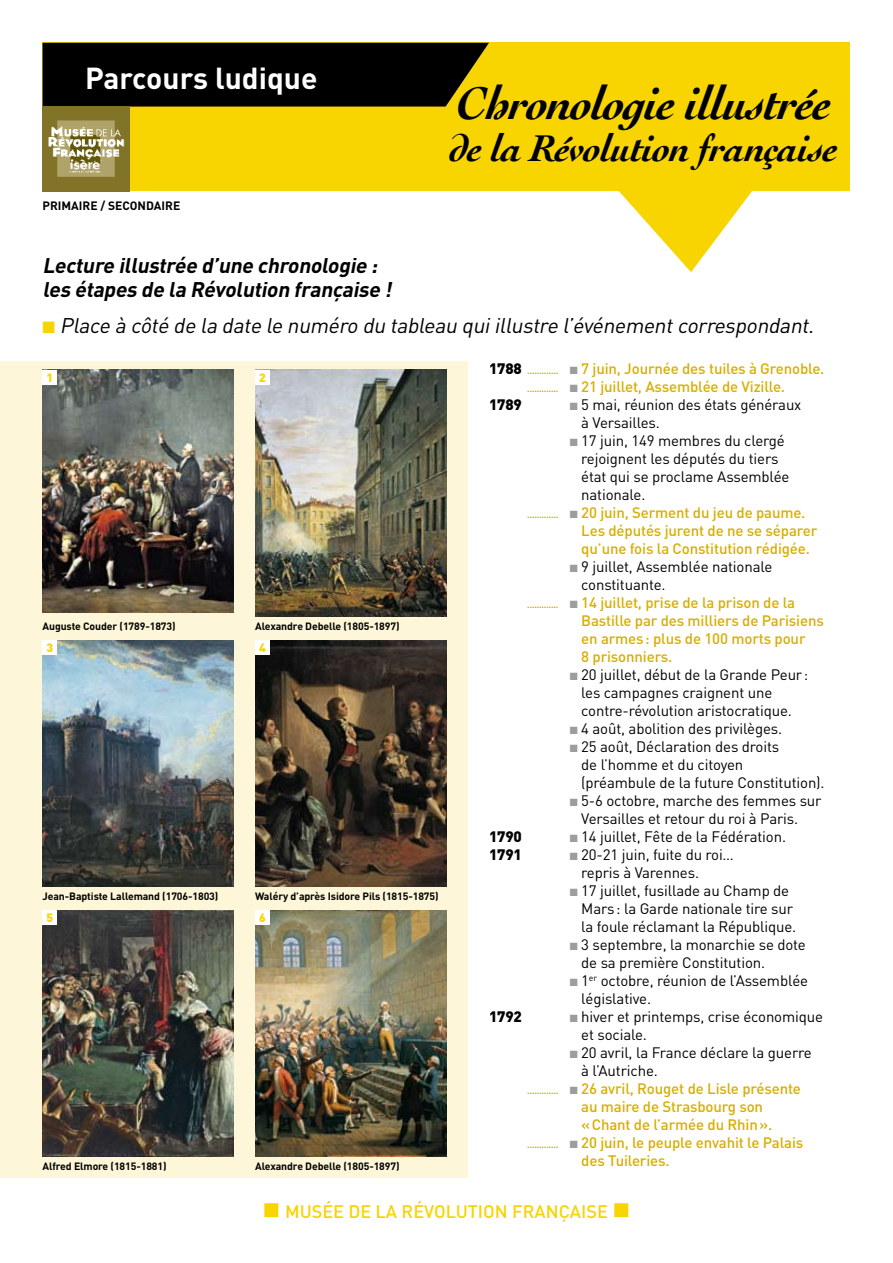
<style>
.page{position:relative;width:893px;height:1263px;background:#fff}
.page>*{position:absolute;margin:0;border:0;box-sizing:border-box;transform-origin:0 0}
.t1{font:italic 700 48px "Cochin";letter-spacing:-.03em;color:#000}
.t2{font:italic 700 39px "Cochin";letter-spacing:-.02em;color:#000}
.t3{font:700 30px "DIN";color:#fff}
.t4{font:italic 21px "DIN";color:#000}
.t5{font:italic 700 21px/24px "DIN";color:#000}
.t6{font:500 18px "DIN";color:#f8d400}
.t7{font:15px/18px "DIN";letter-spacing:-.01em;color:#000}
.t8{font:500 15px "DIN";letter-spacing:-.01em;color:#d7ae00}
.t9{font:900 15px "DIN";letter-spacing:-.01em;color:#000}
.t10{font:700 12px "DIN";color:#000}
.t11{font:900 12px "DIN";color:#f8d400}
.t12{font:700 10.5px "DIN";letter-spacing:-.01em;color:#000}
.s1{color:#f8d400}
.s2{font-weight:900;color:#000}
.s3{font-weight:700;font-size:9px}
.s4{color:#9c9d9f}
</style>
<div class="page">
<div style="left:43px;top:43px;width:807px;height:148px;background:#f8d400"></div>
<div style="left:43px;top:43px;width:446px;height:64px;background:#000"></div>
<svg style="left:619px;top:191px;width:133px;height:81px"></svg>
<div style="left:0;top:361px;width:468px;height:817px;background:#fef6d8"></div>
<img style="left:43px;top:370px;width:191px;height:243px">
<img style="left:43px;top:640px;width:191px;height:247px">
<img style="left:43px;top:910px;width:191px;height:247px">
<img style="left:255px;top:370px;width:191px;height:247px">
<img style="left:255px;top:640px;width:191px;height:247px">
<img style="left:255px;top:910px;width:191px;height:247px">
<div style="left:43px;top:370px;width:14px;height:15px;background:#fff"></div>
<div style="left:43px;top:640px;width:14px;height:15px;background:#fff"></div>
<div style="left:43px;top:910px;width:14px;height:15px;background:#fff"></div>
<div style="left:255px;top:370px;width:15px;height:15px;background:#fff"></div>
<div style="left:255px;top:640px;width:15px;height:15px;background:#fff"></div>
<div style="left:255px;top:910px;width:15px;height:15px;background:#fff"></div>
<img style="left:43px;top:106px;width:86px;height:86px">
<h3 class="t3" style="left:85px;top:58px;width:234px">Parcours ludique</h3>
<p class="t10" style="left:43px;top:198px;width:139px">primaire / secondaire</p>
<h1 class="t1" style="left:457px;top:75px;width:377px">Chronologie illustrée</h1>
<h2 class="t2" style="left:450px;top:126px;width:390px">de la Révolution française</h2>
<h3 class="t5" style="left:43px;top:252px;width:355px">Lecture illustrée d’une chronologie : les étapes de la Révolution française !</h3>
<h3 class="t4" style="left:43px;top:312px;width:777px"><span class="s1">■</span> Place à côté de la date le numéro du tableau qui illustre l’événement correspondant.</h3>
<p class="t11" style="left:47px;top:369px;width:8px">1</p>
<p class="t8" style="left:489px;top:359px;width:337px"><span class="s2">1788</span> <span class="s3">.............</span> <span class="s4">■</span> 7 juin, Journée des tuiles à Grenoble.</p>
<p class="t8" style="left:527px;top:377px;width:259px"><span class="s3">.............</span> <span class="s4">■</span> 21 juillet, Assemblée de Vizille.</p>
<p class="t9" style="left:489px;top:395px;width:34px">1789</p>
<p class="t7" style="left:581px;top:395px;width:222px;text-indent:-11px"><span class="s4">■</span> 5 mai, réunion des états généraux à Versailles.</p>
<p class="t7" style="left:570px;top:431px;width:216px"><span class="s4">■</span> 17 juin, 149 membres du clergé</p>
<p class="t7" style="left:581px;top:449px;width:199px">rejoignent les députés du tiers</p>
<p class="t7" style="left:581px;top:467px;width:210px">état qui se proclame Assemblée</p>
<p class="t7" style="left:581px;top:485px;width:66px">nationale.</p>
<p class="t8" style="left:527px;top:503px;width:280px"><span class="s3">.............</span> <span class="s4">■</span> 20 juin, Serment du jeu de paume.</p>
<p class="t8" style="left:581px;top:521px;width:238px">Les députés jurent de ne se séparer</p>
<p class="t8" style="left:581px;top:539px;width:230px">qu’une fois la Constitution rédigée.</p>
<p class="t7" style="left:570px;top:557px;width:204px"><span class="s4">■</span> 9 juillet, Assemblée nationale</p>
<p class="t7" style="left:581px;top:575px;width:86px">constituante.</p>
<p class="t8" style="left:527px;top:593px;width:269px"><span class="s3">.............</span> <span class="s4">■</span> 14 juillet, prise de la prison de la</p>
<p class="t8" style="left:581px;top:611px;width:244px">Bastille par des milliers de Parisiens</p>
<p class="t8" style="left:581px;top:629px;width:226px">en armes: plus de 100 morts pour</p>
<p class="t8" style="left:581px;top:647px;width:93px">8 prisonniers.</p>
<p class="t7" style="left:581px;top:665px;width:228px;text-indent:-11px"><span class="s4">■</span> 20 juillet, début de la Grande Peur: les campagnes craignent une contre-révolution aristocratique.</p>
<p class="t7" style="left:570px;top:719px;width:214px"><span class="s4">■</span> 4 août, abolition des privilèges.</p>
<p class="t7" style="left:581px;top:737px;width:245px;text-indent:-11px"><span class="s4">■</span> 25 août, Déclaration des droits<br>de l’homme et du citoyen<br>(préambule de la future Constitution).</p>
<p class="t7" style="left:581px;top:791px;width:242px;text-indent:-11px"><span class="s4">■</span> 5-6 octobre, marche des femmes sur<br>Versailles et retour du roi à Paris.</p>
<p class="t9" style="left:489px;top:827px;width:34px">1790</p>
<p class="t7" style="left:570px;top:827px;width:218px"><span class="s4">■</span> 14 juillet, Fête de la Fédération.</p>
<p class="t9" style="left:489px;top:845px;width:34px">1791</p>
<p class="t7" style="left:581px;top:845px;width:154px;text-indent:-11px"><span class="s4">■</span> 20-21 juin, fuite du roi… repris à Varennes.</p>
<p class="t7" style="left:581px;top:881px;width:217px;text-indent:-11px"><span class="s4">■</span> 17 juillet, fusillade au Champ de<br>Mars: la Garde nationale tire sur la foule réclamant la République.</p>
<p class="t7" style="left:581px;top:935px;width:226px;text-indent:-11px"><span class="s4">■</span> 3 septembre, la monarchie se dote de sa première Constitution.</p>
<p class="t7" style="left:581px;top:971px;width:228px;text-indent:-11px"><span class="s4">■</span> 1<sup>er</sup> octobre, réunion de l’Assemblée législative.</p>
<p class="t9" style="left:489px;top:1007px;width:34px">1792</p>
<p class="t7" style="left:581px;top:1007px;width:243px;text-indent:-11px"><span class="s4">■</span> hiver et printemps, crise économique et sociale.</p>
<p class="t7" style="left:570px;top:1043px;width:243px"><span class="s4">■</span> 20 avril, la France déclare la guerre</p>
<p class="t7" style="left:581px;top:1061px;width:78px">à l’Autriche.</p>
<p class="t8" style="left:527px;top:1079px;width:275px"><span class="s3">.............</span> <span class="s4">■</span> 26 avril, Rouget de Lisle présente</p>
<p class="t8" style="left:581px;top:1097px;width:183px">au maire de Strasbourg son</p>
<p class="t8" style="left:581px;top:1115px;width:193px">«Chant de l’armée du Rhin».</p>
<p class="t8" style="left:527px;top:1133px;width:278px"><span class="s3">.............</span> <span class="s4">■</span> 20 juin, le peuple envahit le Palais</p>
<p class="t8" style="left:581px;top:1151px;width:90px">des Tuileries.</p>
<p class="t11" style="left:259px;top:369px;width:8px">2</p>
<p class="t12" style="left:255px;top:619px;width:146px">Alexandre Debelle (1805-1897)</p>
<p class="t12" style="left:43px;top:619px;width:135px">Auguste Couder (1789-1873)</p>
<p class="t11" style="left:47px;top:639px;width:8px">3</p>
<p class="t11" style="left:259px;top:639px;width:8px">4</p>
<p class="t12" style="left:255px;top:889px;width:185px">Waléry d’après Isidore Pils (1815-1875)</p>
<p class="t12" style="left:43px;top:889px;width:177px">Jean-Baptiste Lallemand (1706-1803)</p>
<p class="t11" style="left:47px;top:909px;width:8px">5</p>
<p class="t11" style="left:259px;top:909px;width:8px">6</p>
<p class="t12" style="left:255px;top:1159px;width:146px">Alexandre Debelle (1805-1897)</p>
<p class="t12" style="left:43px;top:1159px;width:126px">Alfred Elmore (1815-1881)</p>
<p class="t6" style="left:263px;top:1200px;width:369px">■ MUSÉE DE LA RÉVOLUTION FRANÇAISE ■</p>
</div>
